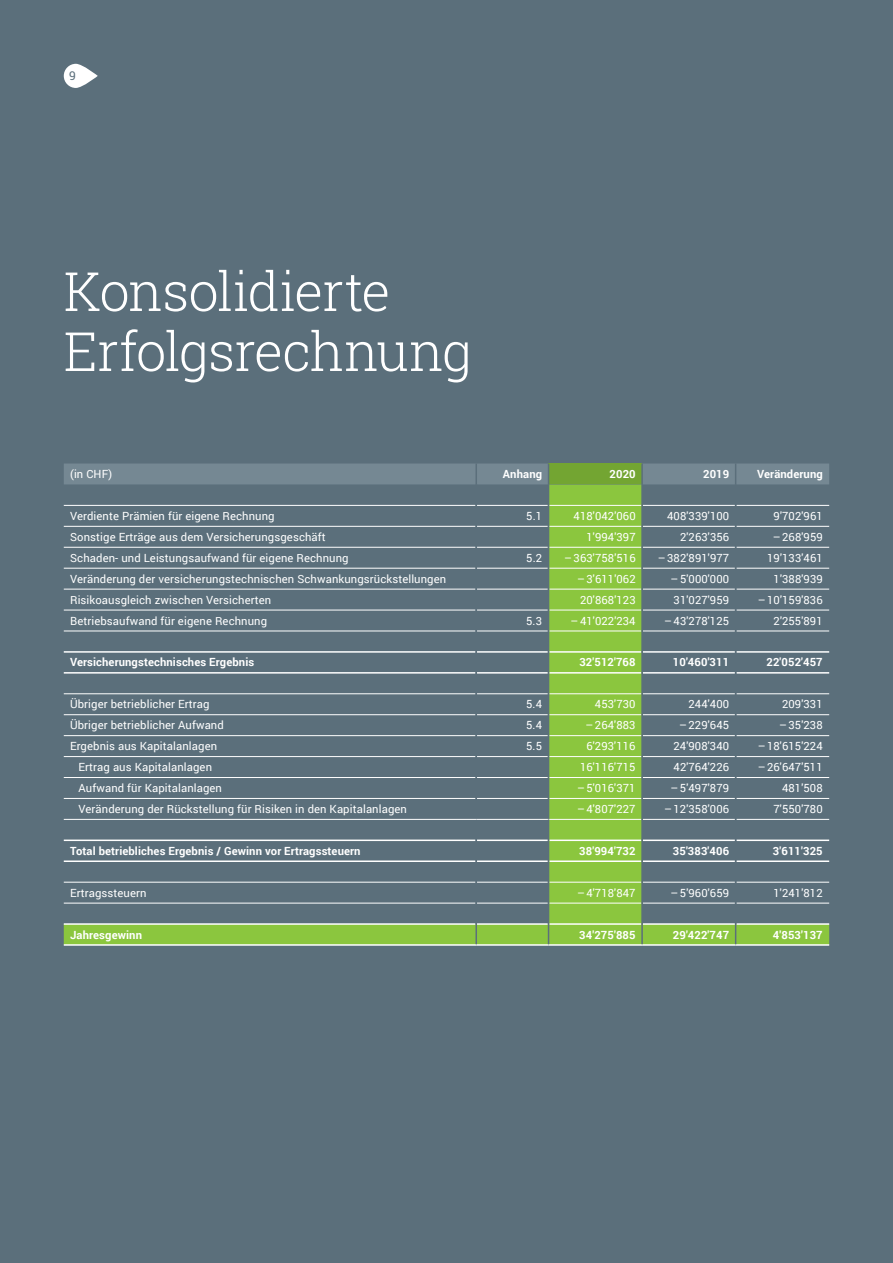
<style>
.page{position:relative;width:893px;height:1263px;background:#5b6f7b}
.page>*{position:absolute;margin:0;border:0;box-sizing:border-box;transform-origin:0 0}
.t1{font:300 54px/60px "Roboto Slab";letter-spacing:-.02em;color:#fff}
.t2{font:12px "Roboto Slab";color:#5b6f7b}
.t3{font:11.25px "Roboto";letter-spacing:.01em;color:#fff}
.t4{font:700 11.25px "Roboto";letter-spacing:.01em;color:#fff}
</style>
<div class="page">
<hr style="left:64px;top:944px;width:412px;height:2px;background:#fff">
<hr style="left:476px;top:944px;width:73px;height:2px;background:#fff">
<hr style="left:549px;top:944px;width:93px;height:2px;background:#fff">
<hr style="left:642px;top:944px;width:94px;height:2px;background:#fff">
<hr style="left:736px;top:944px;width:93px;height:2px;background:#fff">
<svg style="left:64px;top:463px;width:765px;height:481px"></svg>
<svg style="left:64px;top:64px;width:34px;height:24px"></svg>
<p class="t2" style="left:69px;top:67px;width:8px">9</p>
<h1 class="t1" style="left:64px;top:260px;width:410px">Konsolidierte<br>Erfolgsrechnung</h1>
<p class="t3" style="left:70px;top:466px;width:44px">(in CHF)</p>
<p class="t4" style="left:503px;top:466px;width:41px">Anhang</p>
<p class="t4" style="left:610px;top:466px;width:28px">2020</p>
<p class="t4" style="left:703px;top:466px;width:28px">2019</p>
<p class="t4" style="left:757px;top:466px;width:67px">Veränderung</p>
<p class="t3" style="left:70px;top:508px;width:206px">Verdiente Prämien für eigene Rechnung</p>
<p class="t3" style="left:526px;top:508px;width:17px">5.1</p>
<p class="t3" style="left:574px;top:508px;width:64px">418'042'060</p>
<p class="t3" style="left:667px;top:508px;width:64px">408'339'100</p>
<p class="t3" style="left:774px;top:508px;width:51px">9'702'961</p>
<p class="t3" style="left:70px;top:529px;width:257px">Sonstige Erträge aus dem Versicherungsgeschäft</p>
<p class="t3" style="left:586px;top:529px;width:51px">1'994'397</p>
<p class="t3" style="left:680px;top:529px;width:51px">2'263'356</p>
<p class="t3" style="left:773px;top:529px;width:52px">–268'959</p>
<p class="t3" style="left:70px;top:550px;width:280px">Schaden- und Leistungsaufwand für eigene Rechnung</p>
<p class="t3" style="left:526px;top:550px;width:17px">5.2</p>
<p class="t3" style="left:564px;top:550px;width:73px">–363'758'516</p>
<p class="t3" style="left:658px;top:550px;width:73px">–382'891'977</p>
<p class="t3" style="left:767px;top:550px;width:57px">19'133'461</p>
<p class="t3" style="left:70px;top:571px;width:378px">Veränderung der versicherungstechnischen Schwankungsrückstellungen</p>
<p class="t3" style="left:577px;top:571px;width:60px">–3'611'062</p>
<p class="t3" style="left:671px;top:571px;width:60px">–5'000'000</p>
<p class="t3" style="left:774px;top:571px;width:51px">1'388'939</p>
<p class="t3" style="left:70px;top:592px;width:203px">Risikoausgleich zwischen Versicherten</p>
<p class="t3" style="left:580px;top:592px;width:57px">20'868'123</p>
<p class="t3" style="left:674px;top:592px;width:57px">31'027'959</p>
<p class="t3" style="left:758px;top:592px;width:67px">–10'159'836</p>
<p class="t3" style="left:70px;top:613px;width:199px">Betriebsaufwand für eigene Rechnung</p>
<p class="t3" style="left:526px;top:613px;width:17px">5.3</p>
<p class="t3" style="left:571px;top:613px;width:67px">–41'022'234</p>
<p class="t3" style="left:664px;top:613px;width:67px">–43'278'125</p>
<p class="t3" style="left:774px;top:613px;width:51px">2'255'891</p>
<p class="t4" style="left:70px;top:654px;width:186px">Versicherungstechnisches Ergebnis</p>
<p class="t4" style="left:579px;top:654px;width:58px">32'512'768</p>
<p class="t4" style="left:673px;top:654px;width:58px">10'460'311</p>
<p class="t4" style="left:766px;top:654px;width:58px">22'052'457</p>
<p class="t3" style="left:70px;top:696px;width:141px">Übriger betrieblicher Ertrag</p>
<p class="t3" style="left:526px;top:696px;width:17px">5.4</p>
<p class="t3" style="left:595px;top:696px;width:42px">453'730</p>
<p class="t3" style="left:688px;top:696px;width:42px">244'400</p>
<p class="t3" style="left:782px;top:696px;width:42px">209'331</p>
<p class="t3" style="left:70px;top:717px;width:155px">Übriger betrieblicher Aufwand</p>
<p class="t3" style="left:526px;top:717px;width:17px">5.4</p>
<p class="t3" style="left:586px;top:717px;width:52px">–264'883</p>
<p class="t3" style="left:679px;top:717px;width:52px">–229'645</p>
<p class="t3" style="left:779px;top:717px;width:45px">–35'238</p>
<p class="t3" style="left:70px;top:738px;width:149px">Ergebnis aus Kapitalanlagen</p>
<p class="t3" style="left:526px;top:738px;width:17px">5.5</p>
<p class="t3" style="left:586px;top:738px;width:51px">6'293'116</p>
<p class="t3" style="left:673px;top:738px;width:57px">24'908'340</p>
<p class="t3" style="left:758px;top:738px;width:67px">–18'615'224</p>
<p class="t3" style="left:79px;top:759px;width:135px">Ertrag aus Kapitalanlagen</p>
<p class="t3" style="left:580px;top:759px;width:57px">16'116'715</p>
<p class="t3" style="left:673px;top:759px;width:57px">42'764'226</p>
<p class="t3" style="left:758px;top:759px;width:67px">–26'647'511</p>
<p class="t3" style="left:79px;top:780px;width:145px">Aufwand für Kapitalanlagen</p>
<p class="t3" style="left:577px;top:780px;width:60px">–5'016'371</p>
<p class="t3" style="left:671px;top:780px;width:60px">–5'497'879</p>
<p class="t3" style="left:782px;top:780px;width:42px">481'508</p>
<p class="t3" style="left:79px;top:801px;width:330px">Veränderung der Rückstellung für Risiken in den Kapitalanlagen</p>
<p class="t3" style="left:577px;top:801px;width:60px">–4'807'227</p>
<p class="t3" style="left:664px;top:801px;width:67px">–12'358'006</p>
<p class="t3" style="left:773px;top:801px;width:51px">7'550'780</p>
<p class="t4" style="left:70px;top:843px;width:292px">Total betriebliches Ergebnis / Gewinn vor Ertragssteuern</p>
<p class="t4" style="left:579px;top:843px;width:58px">38'994'732</p>
<p class="t4" style="left:673px;top:843px;width:58px">35'383'406</p>
<p class="t4" style="left:773px;top:843px;width:51px">3'611'325</p>
<p class="t3" style="left:70px;top:885px;width:78px">Ertragssteuern</p>
<p class="t3" style="left:577px;top:885px;width:60px">–4'718'847</p>
<p class="t3" style="left:670px;top:885px;width:60px">–5'960'659</p>
<p class="t3" style="left:773px;top:885px;width:51px">1'241'812</p>
<p class="t4" style="left:70px;top:926px;width:74px">Jahresgewinn</p>
<p class="t4" style="left:579px;top:926px;width:58px">34'275'885</p>
<p class="t4" style="left:673px;top:926px;width:58px">29'422'747</p>
<p class="t4" style="left:773px;top:926px;width:51px">4'853'137</p>
</div>
